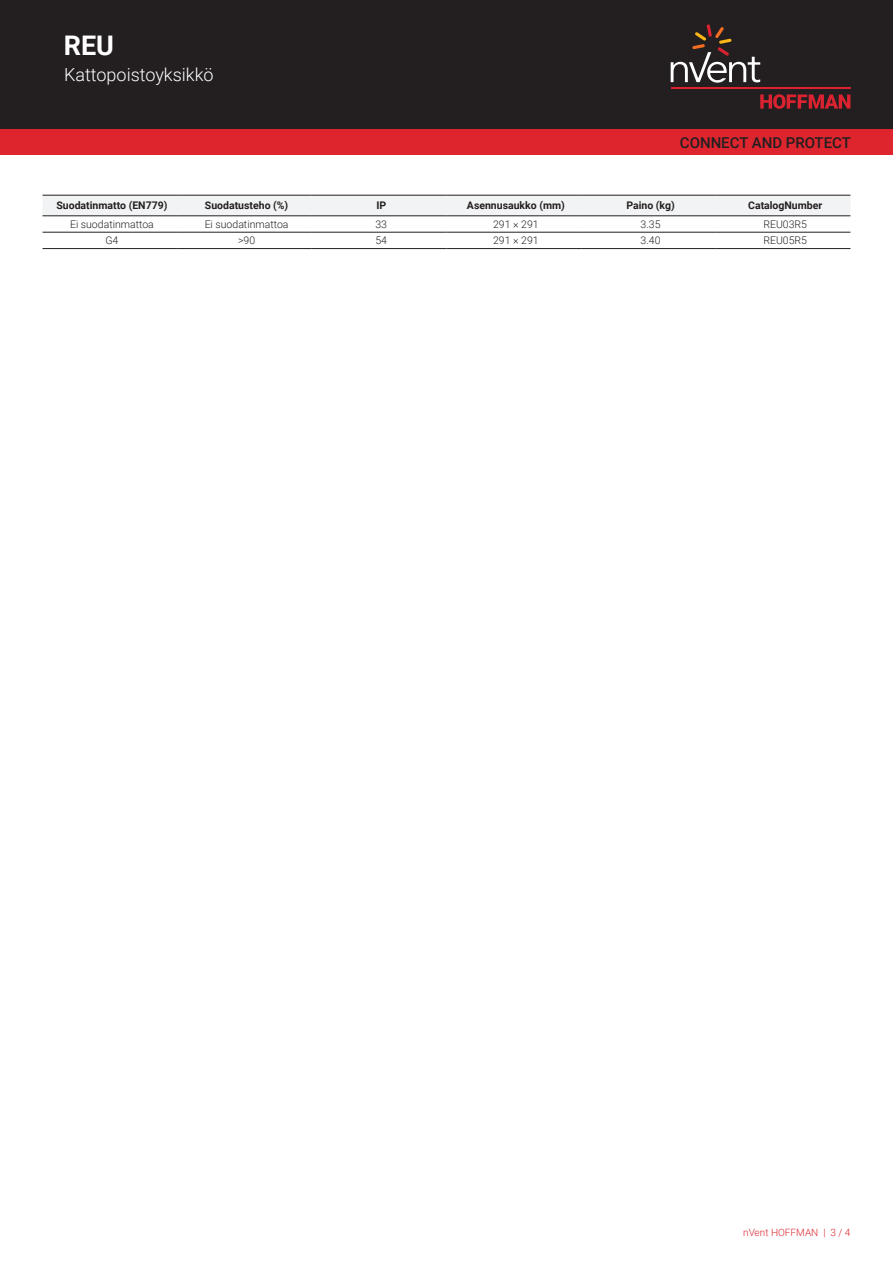
<style>
.page{position:relative;width:893px;height:1263px;background:#fff}
.page>*{position:absolute;margin:0;border:0;box-sizing:border-box;transform-origin:0 0}
.t1{font:700 27px "Roboto";color:#fff}
.t2{font:300 18px "Roboto";color:#fff}
.t3{font:500 15px "Roboto";color:#231f20}
.t4{font:300 10.5px "Roboto";color:#231f20}
.t5{font:700 10.5px "Roboto";color:#231f20}
.t6{font:300 10.05px "Roboto";color:#de252e}
</style>
<div class="page">
<div style="left:0;top:0;width:893px;height:129px;background:#231f20"></div>
<svg style="left:760px;top:94px;width:90px;height:15px"></svg>
<hr style="left:671px;top:88px;width:179px;height:1px;background:#db2230">
<svg style="left:671px;top:24px;width:89px;height:59px"></svg>
<div style="left:0;top:129px;width:893px;height:26px;background:#de252e"></div>
<div style="left:43px;top:196px;width:807px;height:20px;background:#f2f3f4"></div>
<hr style="left:43px;top:195px;width:134px;height:1px;background:#231f20">
<hr style="left:177px;top:195px;width:135px;height:1px;background:#231f20">
<hr style="left:312px;top:195px;width:134px;height:1px;background:#231f20">
<hr style="left:446px;top:195px;width:135px;height:1px;background:#231f20">
<hr style="left:581px;top:195px;width:135px;height:1px;background:#231f20">
<hr style="left:716px;top:195px;width:134px;height:1px;background:#231f20">
<hr style="left:43px;top:232px;width:134px;height:1px;background:#231f20">
<hr style="left:177px;top:232px;width:135px;height:1px;background:#231f20">
<hr style="left:312px;top:232px;width:134px;height:1px;background:#231f20">
<hr style="left:446px;top:232px;width:135px;height:1px;background:#231f20">
<hr style="left:581px;top:232px;width:135px;height:1px;background:#231f20">
<hr style="left:716px;top:232px;width:134px;height:1px;background:#231f20">
<hr style="left:43px;top:248px;width:134px;height:1px;background:#231f20">
<hr style="left:177px;top:248px;width:135px;height:1px;background:#231f20">
<hr style="left:312px;top:248px;width:134px;height:1px;background:#231f20">
<hr style="left:446px;top:248px;width:135px;height:1px;background:#231f20">
<hr style="left:581px;top:248px;width:135px;height:1px;background:#231f20">
<hr style="left:716px;top:248px;width:134px;height:1px;background:#231f20">
<hr style="left:43px;top:216px;width:134px;height:1px;background:#231f20">
<hr style="left:177px;top:216px;width:135px;height:1px;background:#231f20">
<hr style="left:312px;top:216px;width:134px;height:1px;background:#231f20">
<hr style="left:446px;top:216px;width:135px;height:1px;background:#231f20">
<hr style="left:581px;top:216px;width:135px;height:1px;background:#231f20">
<hr style="left:716px;top:216px;width:134px;height:1px;background:#231f20">
<h1 class="t1" style="left:64px;top:26px;width:52px">REU</h1>
<h2 class="t2" style="left:64px;top:62px;width:151px">Kattopoistoyksikkö</h2>
<h3 class="t3" style="left:680px;top:132px;width:173px">CONNECT AND PROTECT</h3>
<p class="t5" style="left:56px;top:198px;width:113px">Suodatinmatto (EN779)</p>
<p class="t5" style="left:205px;top:198px;width:85px">Suodatusteho (%)</p>
<p class="t5" style="left:376px;top:198px;width:11px">IP</p>
<p class="t5" style="left:467px;top:198px;width:100px">Asennusaukko (mm)</p>
<p class="t5" style="left:626px;top:198px;width:50px">Paino (kg)</p>
<p class="t5" style="left:748px;top:198px;width:76px">CatalogNumber</p>
<p class="t4" style="left:70px;top:217px;width:85px">Ei suodatinmattoa</p>
<p class="t4" style="left:205px;top:217px;width:85px">Ei suodatinmattoa</p>
<p class="t4" style="left:375px;top:217px;width:13px">33</p>
<p class="t4" style="left:493px;top:217px;width:47px">291 × 291</p>
<p class="t4" style="left:641px;top:217px;width:21px">3.35</p>
<p class="t4" style="left:763px;top:217px;width:45px">REU03R5</p>
<p class="t4" style="left:105px;top:233px;width:14px">G4</p>
<p class="t4" style="left:238px;top:233px;width:19px">&gt;90</p>
<p class="t4" style="left:375px;top:233px;width:13px">54</p>
<p class="t4" style="left:493px;top:233px;width:47px">291 × 291</p>
<p class="t4" style="left:641px;top:233px;width:21px">3.40</p>
<p class="t4" style="left:763px;top:233px;width:45px">REU05R5</p>
<p class="t6" style="left:743px;top:1226px;width:109px">nVent HOFFMAN | 3 / 4</p>
</div>
